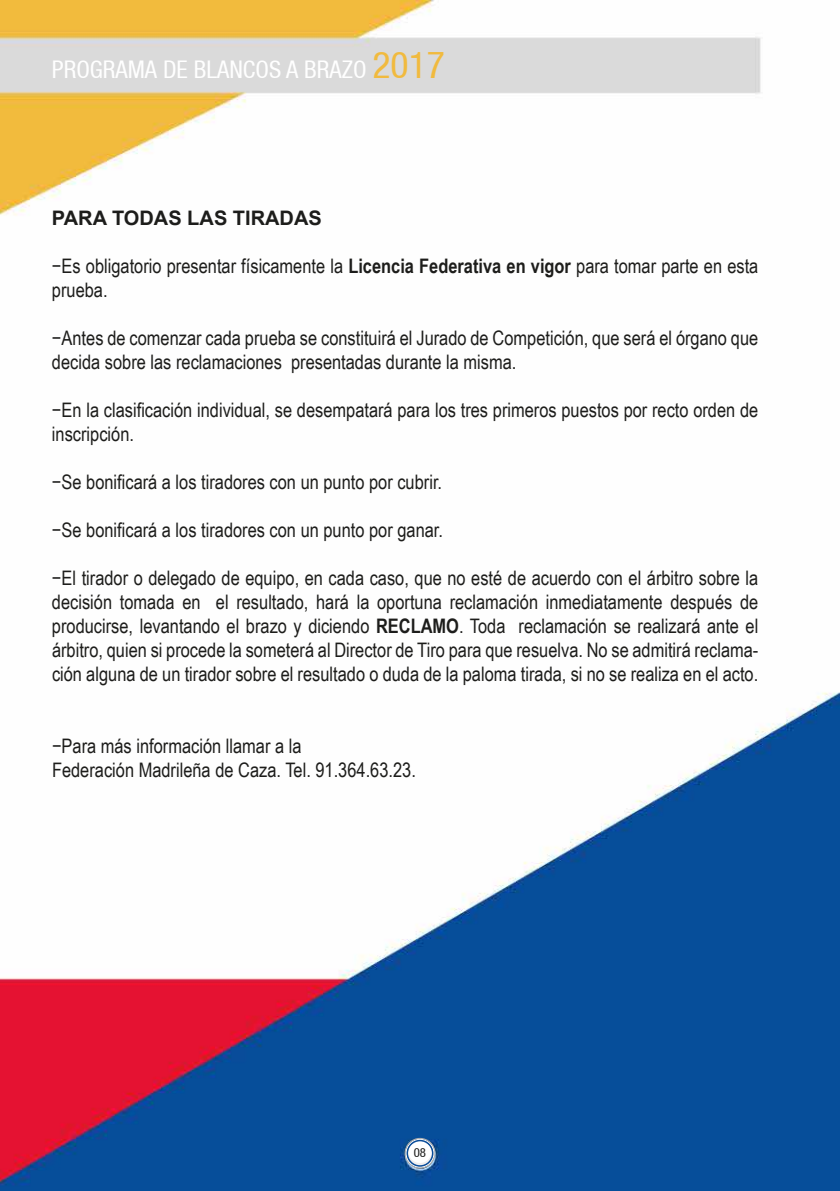
<style>
.page{position:relative;width:840px;height:1191px;background:#fff}
.page>*{position:absolute;margin:0;border:0;box-sizing:border-box;transform-origin:0 0}
.t1{font:condensed 24.4px "Helvetica 57";color:#fff}
.t2{font:20px/24px "Arial Narrow";color:#1d1d1b}
.t3{font:700 20px "Arial";color:#1d1d1b}
.t4{font:condensed 12.8px "Helvetica 57";color:#1d1d1b}
.s1{font-size:37.8px;color:#f1ba3e}
.s2{font-weight:700}
</style>
<div class="page">
<img style="left:0;top:0;width:839px;height:1191px">
<svg style="left:407px;top:1141px;width:25px;height:24px"></svg>
<svg style="left:407px;top:1147px;width:25px;height:18px"></svg>
<div style="left:406px;top:1139px;width:27px;height:28px;border:2px solid #0a4c99;border-radius:50%"></div>
<div style="left:405px;top:1138px;width:29px;height:29px;border:1px solid #fff;border-radius:50%"></div>
<div style="left:404px;top:1138px;width:31px;height:30px;border:1px solid #b3b2b2;border-radius:50%"></div>
<p class="t1" style="left:52px;top:55px;width:394px">PROGRAMA DE BLANCOS A BRAZO <span class="s1">2017</span></p>
<p class="t3" style="left:52px;top:205px;width:271px">PARA TODAS LAS TIRADAS</p>
<p class="t2" style="left:52px;top:253px;width:707px">−Es obligatorio presentar físicamente la <span class="s2">Licencia Federativa en vigor</span> para tomar parte en esta prueba.</p>
<p class="t2" style="left:52px;top:325px;width:707px">−Antes de comenzar cada prueba se constituirá el Jurado de Competición, que será el órgano que decida sobre las reclamaciones presentadas durante la misma.</p>
<p class="t2" style="left:52px;top:397px;width:707px">−En la clasificación individual, se desempatará para los tres primeros puestos por recto orden de inscripción.</p>
<p class="t2" style="left:52px;top:469px;width:391px">−Se bonificará a los tiradores con un punto por cubrir.</p>
<p class="t2" style="left:52px;top:517px;width:392px">−Se bonificará a los tiradores con un punto por ganar.</p>
<p class="t2" style="left:52px;top:565px;width:707px;text-align:justify">−El tirador o delegado de equipo, en cada caso, que no esté de acuerdo con el árbitro sobre la decisión tomada en el resultado, hará la oportuna reclamación inmediatamente después de producirse, levantando el brazo y diciendo <span class="s2">RECLAMO</span>. Toda reclamación se realizará ante el árbitro, quien si procede la someterá al Director de Tiro para que resuelva. No se admitirá reclama&shy;ción alguna de un tirador sobre el resultado o duda de la paloma tirada, si no se realiza en el acto.</p>
<p class="t2" style="left:52px;top:733px;width:365px">−Para más información llamar a la<br>Federación Madrileña de Caza. Tel. 91.364.63.23.</p>
<p class="t4" style="left:413px;top:1145px;width:14px">08</p>
</div>
